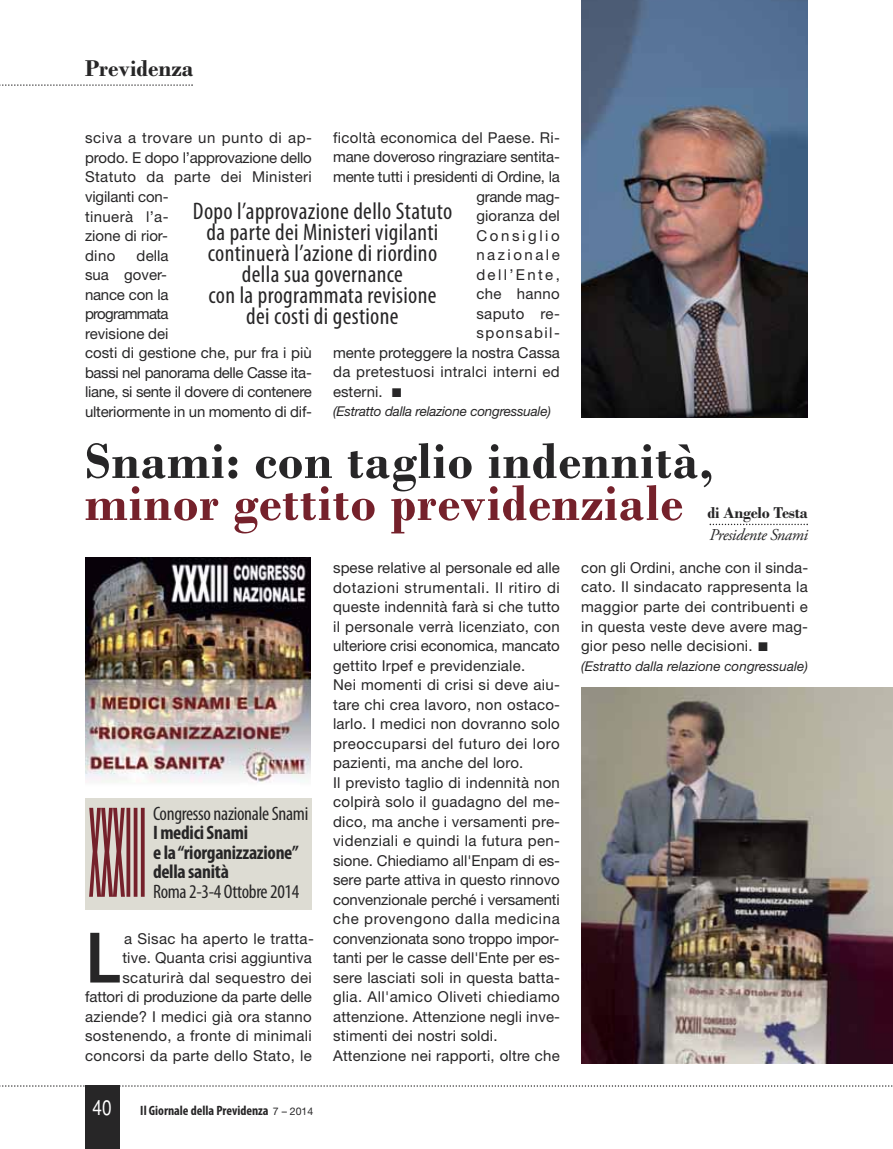
<style>
.page{position:relative;width:893px;height:1149px;background:#fff}
.page>*{position:absolute;margin:0;border:0;box-sizing:border-box;transform-origin:0 0}
.t1{font:600 73.65px "Myriad Pro";color:#272627}
.t2{font:700 52.5px/42px "Bodoni";letter-spacing:.015em;color:#272627}
.t3{font:condensed 24px/21px "Myriad Pro";letter-spacing:.015em;color:#272627;text-align:center}
.t4{font:700 24px "Bodoni";color:#272627}
.t5{font:21px "Helvetica CY Plain";color:#fff}
.t6{font:700 condensed 19.5px/19.5px "Myriad Pro";letter-spacing:-.015em;color:#272627}
.t7{font:italic 16.5px/22.5px "Adobe Garamond Pro";letter-spacing:-.025em;color:#272627}
.t8{font:15px/19.5px "Helvetica Neue";letter-spacing:.015em;color:#272627}
.t9{font:15px/19.5px "Helvetica Neue";letter-spacing:-.015em;color:#272627}
.t10{font:15px "Helvetica Neue";letter-spacing:-.01em;color:#272627}
.t11{font:15px "Helvetica Neue";letter-spacing:-.02em;color:#272627}
.t12{font:15px "Helvetica Neue";letter-spacing:.16em;color:#272627}
.t13{font:15px "Helvetica Neue";letter-spacing:.1em;color:#272627}
.t14{font:15px "Helvetica Neue";letter-spacing:.175em;color:#272627}
.t15{font:15px "Helvetica Neue";letter-spacing:.17em;color:#272627}
.t16{font:italic 13.5px "Helvetica Neue";letter-spacing:.005em;color:#272627}
.t17{font:italic 13.5px "Helvetica Neue";letter-spacing:-.015em;color:#272627}
.t18{font:700 condensed 13.5px "Myriad Pro";color:#272627}
.s1{font-family:"Lucida Sans Unicode"}
.s2{color:#75212b}
.s3{font-family:"Bodoni";font-weight:700;font-style:normal}
.s4{font-weight:400}
.s5{font-family:"Helvetica Neue";font-weight:400;font-stretch:normal;font-size:10.5px}
</style>
<div class="page">
<svg style="left:0;top:1085px;width:893px;height:1px"></svg>
<div style="left:85px;top:1084px;width:34px;height:64px;background:#272627"></div>
<svg style="left:0;top:84px;width:193px;height:2px"></svg>
<div style="left:85px;top:797px;width:227px;height:112px;background:#dddcd3"></div>
<img style="left:85px;top:557px;width:225px;height:226px">
<svg style="left:89px;top:807px;width:56px;height:89px"></svg>
<svg style="left:710px;top:523px;width:98px;height:2px"></svg>
<img style="left:581px;top:687px;width:312px;height:376px">
<img style="left:581px;top:0;width:227px;height:417px">
<p class="t4" style="left:85px;top:60px;width:110px">Previdenza</p>
<p class="t8" style="left:333px;top:129px;width:228px">ficoltà economica del Paese. Ri-</p>
<p class="t10" style="left:333px;top:152px;width:228px">mane doveroso ringraziare sentita-</p>
<p class="t10" style="left:333px;top:171px;width:228px">mente tutti i presidenti di Ordine, la</p>
<p class="t11" style="left:476px;top:191px;width:85px">grande mag-</p>
<p class="t8" style="left:476px;top:207px;width:85px">gioranza del</p>
<p class="t14" style="left:476px;top:230px;width:85px">Consiglio</p>
<p class="t15" style="left:476px;top:249px;width:85px">nazionale</p>
<p class="t12" style="left:476px;top:269px;width:85px">dell’Ente,</p>
<p class="t8" style="left:476px;top:285px;width:85px">che hanno</p>
<p class="t8" style="left:476px;top:305px;width:85px">saputo re-</p>
<p class="t13" style="left:476px;top:327px;width:85px">sponsabil-</p>
<p class="t8" style="left:333px;top:344px;width:228px">mente proteggere la nostra Cassa</p>
<p class="t8" style="left:333px;top:363px;width:228px">da pretestuosi intralci interni ed</p>
<p class="t8" style="left:333px;top:383px;width:71px">esterni. <span class="s1">■</span></p>
<p class="t17" style="left:333px;top:406px;width:219px">(Estratto dalla relazione congressuale)</p>
<p class="t8" style="left:85px;top:130px;width:229px">sciva a trovare un punto di ap&shy;prodo. E dopo l’approvazione dello<br>Statuto da parte dei Ministeri vigilanti con-<br>tinuerà l’a-<br>zione di rior-<br>dino</p>
<p class="t3" style="left:193px;top:203px;width:261px">Dopo l’approvazione dello Statuto da parte dei Ministeri vigilanti continuerà l’azione di riordino della sua governance<br>con la programmata revisione<br>dei costi di gestione</p>
<p class="t9" style="left:85px;top:247px;width:229px;text-indent:51px">della<br>sua gover-<br>nance con la<br>programmata<br>revisione dei<br>costi di gestione che, pur fra i più bassi nel panorama delle Casse ita&shy;liane, si sente il dovere di contenere ulteriormente in un momento di dif-</p>
<p class="t2" style="left:85px;top:446px;width:630px">Snami: con taglio indennità, <span class="s2">minor gettito previdenziale</span></p>
<p class="t7" style="left:707px;top:502px;width:102px"><span class="s3">di Angelo Testa<br></span>Presidente Snami</p>
<p class="t6" style="left:153px;top:805px;width:157px"><span class="s4">Congresso nazionale Snami<br></span>I medici Snami<br>e la “riorganizzazione” della sanità<br><span class="s4">Roma 2-3-4 Ottobre 2014</span></p>
<p class="t8" style="left:85px;top:929px;width:230px;text-align:right">a Sisac ha aperto le tratta-<br>tive. Quanta crisi aggiuntiva scaturirà dal sequestro dei fattori di produzione da parte delle aziende? I medici già ora stanno sostenendo, a fronte di minimali concorsi da parte dello Stato, le</p>
<p class="t1" style="left:85px;top:913px;width:38px">L</p>
<p class="t5" style="left:92px;top:1095px;width:21px">40</p>
<p class="t18" style="left:140px;top:1105px;width:174px">Il Giornale della Previdenza <span class="s5">7 – 2014</span></p>
<p class="t8" style="left:333px;top:559px;width:229px">spese relative al personale ed alle dotazioni strumentali. Il ritiro di queste indennità farà si che tutto il personale verrà licenziato, con ulteriore crisi economica, mancato gettito Irpef e previdenziale.<br>Nei momenti di crisi si deve aiu&shy;tare chi crea lavoro, non ostaco&shy;larlo. I medici non dovranno solo preoccuparsi del futuro dei loro pazienti, ma anche del loro.<br>Il previsto taglio di indennità non colpirà solo il guadagno del me&shy;dico, ma anche i versamenti pre&shy;videnziali e quindi la futura pen&shy;sione. Chiediamo all'Enpam di es&shy;sere parte attiva in questo rinnovo convenzionale perché i versamenti che provengono dalla medicina convenzionata sono troppo impor&shy;tanti per le casse dell'Ente per es&shy;sere lasciati soli in questa batta&shy;glia. All'amico Oliveti chiediamo attenzione. Attenzione negli inve&shy;stimenti dei nostri soldi.<br>Attenzione nei rapporti, oltre che</p>
<p class="t8" style="left:581px;top:559px;width:228px;text-align:justify">con gli Ordini, anche con il sinda&shy;cato. Il sindacato rappresenta la maggior parte dei contribuenti e in questa veste deve avere mag&shy;gior peso nelle decisioni. <span class="s1">■</span></p>
<p class="t16" style="left:581px;top:660px;width:228px">(Estratto dalla relazione congressuale)</p>
</div>
